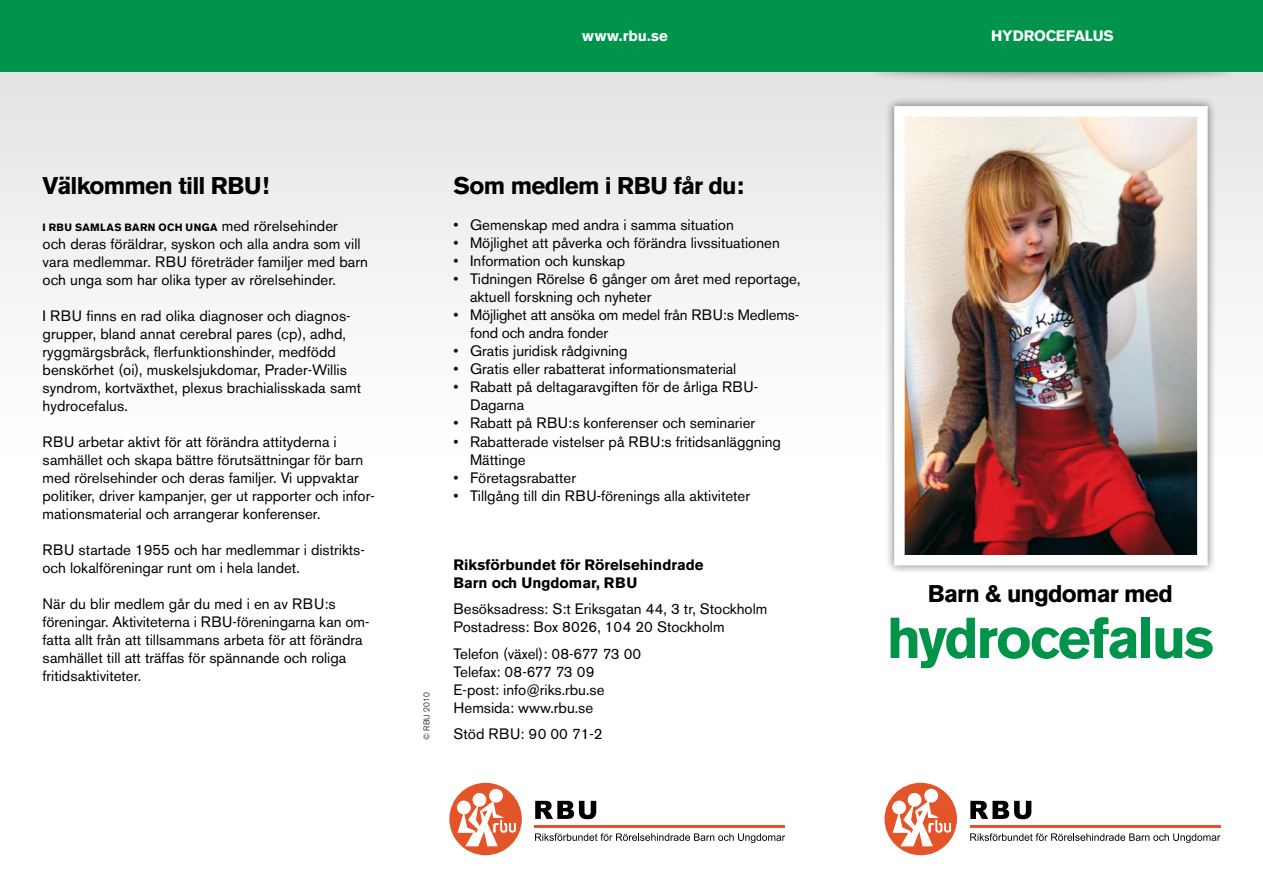
<style>
.page{position:relative;width:1263px;height:893px;background:#fff}
.page>*{position:absolute;margin:0;border:0;box-sizing:border-box;transform-origin:0 0}
.t1{font:700 57px "Akzidenz Grotesk BE";letter-spacing:-.035em;color:#00944b}
.t2{font:700 24px "Akzidenz Grotesk BE";letter-spacing:-.03em;color:#000}
.t3{font:15px/18px "Akzidenz Grotesk BE";color:#000}
.t4{font:700 15px/18px "Akzidenz Grotesk BE";color:#000}
.t5{font:700 15px "Akzidenz Grotesk BE";color:#fff}
.t6{font:700 10.5px "Akzidenz Grotesk BE";letter-spacing:.055em;color:#000}
.t7{font:300 8.25px "Akzidenz Grotesk BE";color:#000}
.s1{font-weight:400;font-size:15px}
</style>
<div class="page">
<img style="left:0;top:72px;width:1263px;height:784px">
<img style="left:865px;top:72px;width:376px;height:14px">
<div style="left:0;top:0;width:1263px;height:72px;background:#00944b"></div>
<div style="left:885px;top:97px;width:331px;height:477px;background:#000;opacity:.5"></div>
<img style="left:905px;top:117px;width:291px;height:437px">
<div style="left:894px;top:106px;width:313px;height:459px;border:10px solid #fff"></div>
<svg style="left:970px;top:801px;width:61px;height:18px"></svg>
<svg style="left:970px;top:833px;width:250px;height:10px"></svg>
<hr style="left:970px;top:825px;width:250px;height:2px;background:#e45429">
<div style="left:884px;top:783px;width:73px;height:72px;background:#e45429;border-radius:50%"></div>
<svg style="left:892px;top:789px;width:59px;height:57px"></svg>
<svg style="left:535px;top:801px;width:61px;height:18px"></svg>
<svg style="left:535px;top:833px;width:250px;height:10px"></svg>
<hr style="left:535px;top:825px;width:250px;height:2px;background:#e45429">
<div style="left:449px;top:783px;width:73px;height:72px;background:#e45429;border-radius:50%"></div>
<svg style="left:457px;top:789px;width:59px;height:57px"></svg>
<p class="t5" style="left:582px;top:27px;width:87px">www.rbu.se</p>
<h2 class="t2" style="left:43px;top:172px;width:228px">Välkommen till RBU!</h2>
<p class="t6" style="left:43px;top:221px;width:297px">I RBU samlas barn och unga <span class="s1">med rörelsehinder</span></p>
<p class="t3" style="left:43px;top:235px;width:327px">och deras föräldrar, syskon och alla andra som vill vara medlemmar. RBU företräder familjer med barn och unga som har olika typer av rörelsehinder.</p>
<p class="t3" style="left:43px;top:307px;width:320px">I RBU finns en rad olika diagnoser och diagnos&shy;grupper, bland annat cerebral pares (cp), adhd, ryggmärgsbråck, flerfunktionshinder, medfödd benskörhet (oi), muskelsjukdomar, Prader-Willis syndrom, kortväxthet, plexus brachialisskada samt hydrocefalus.</p>
<p class="t3" style="left:43px;top:433px;width:334px">RBU arbetar aktivt för att förändra attityderna i samhället och skapa bättre förutsättningar för barn med rörelsehinder och deras familjer. Vi uppvaktar politiker, driver kampanjer, ger ut rapporter och infor&shy;mationsmaterial och arrangerar konferenser.</p>
<p class="t3" style="left:43px;top:541px;width:324px">RBU startade 1955 och har medlemmar i distrikts&shy;och lokalföreningar runt om i hela landet.</p>
<p class="t3" style="left:43px;top:595px;width:328px">När du blir medlem går du med i en av RBU:s föreningar. Aktiviteterna i RBU-föreningarna kan om&shy;fatta allt från att tillsammans arbeta för att förändra samhället till att träffas för spännande och roliga fritidsaktiviteter.</p>
<p class="t7" style="left:422px;top:740px;width:49px;rotate:-90deg">© RBU 2010</p>
<h2 class="t2" style="left:454px;top:172px;width:292px">Som medlem i RBU får du:</h2>
<p class="t3" style="left:454px;top:216px;width:282px">• Gemenskap med andra i samma situation</p>
<p class="t3" style="left:454px;top:234px;width:328px">• Möjlighet att påverka och förändra livssituationen</p>
<p class="t3" style="left:454px;top:252px;width:173px">• Information och kunskap</p>
<p class="t3" style="left:470px;top:270px;width:332px;text-indent:-17px">• Tidningen Rörelse 6 gånger om året med reportage, aktuell forskning och nyheter</p>
<p class="t3" style="left:470px;top:306px;width:331px;text-indent:-16px">• Möjlighet att ansöka om medel från RBU:s Medlems&shy;fond och andra fonder</p>
<p class="t3" style="left:454px;top:342px;width:175px">• Gratis juridisk rådgivning</p>
<p class="t3" style="left:454px;top:360px;width:284px">• Gratis eller rabatterat informationsmaterial</p>
<p class="t3" style="left:470px;top:378px;width:290px;text-indent:-16px">• Rabatt på deltagaravgiften för de årliga RBU-<br>Dagarna</p>
<p class="t3" style="left:454px;top:414px;width:303px">• Rabatt på RBU:s konferenser och seminarier</p>
<p class="t3" style="left:470px;top:432px;width:312px;text-indent:-16px">• Rabatterade vistelser på RBU:s fritidsanläggning<br>Mättinge</p>
<p class="t3" style="left:454px;top:468px;width:124px">• Företagsrabatter</p>
<p class="t3" style="left:454px;top:486px;width:298px">• Tillgång till din RBU-förenings alla aktiviteter</p>
<p class="t4" style="left:454px;top:555px;width:251px">Riksförbundet för Rörelsehindrade<br>Barn och Ungdomar, RBU</p>
<p class="t3" style="left:454px;top:600px;width:315px">Besöksadress: S:t Eriksgatan 44, 3 tr, Stockholm<br>Postadress: Box 8026, 104 20 Stockholm</p>
<p class="t3" style="left:454px;top:644px;width:189px">Telefon (växel): 08-677 73 00<br>Telefax: 08-677 73 09<br>E-post: info@riks.rbu.se<br>Hemsida: www.rbu.se</p>
<p class="t3" style="left:454px;top:725px;width:151px">Stöd RBU: 90 00 71-2</p>
<p class="t5" style="left:991px;top:27px;width:54px">HYD ROCEFAL</p>
<p class="t5" style="left:1093px;top:27px;width:22px">US</p>
<h2 class="t2" style="left:928px;top:580px;width:247px">Barn &amp; ungdomar med</h2>
<h1 class="t1" style="left:887px;top:605px;width:329px">hydrocefalus</h1>
</div>
